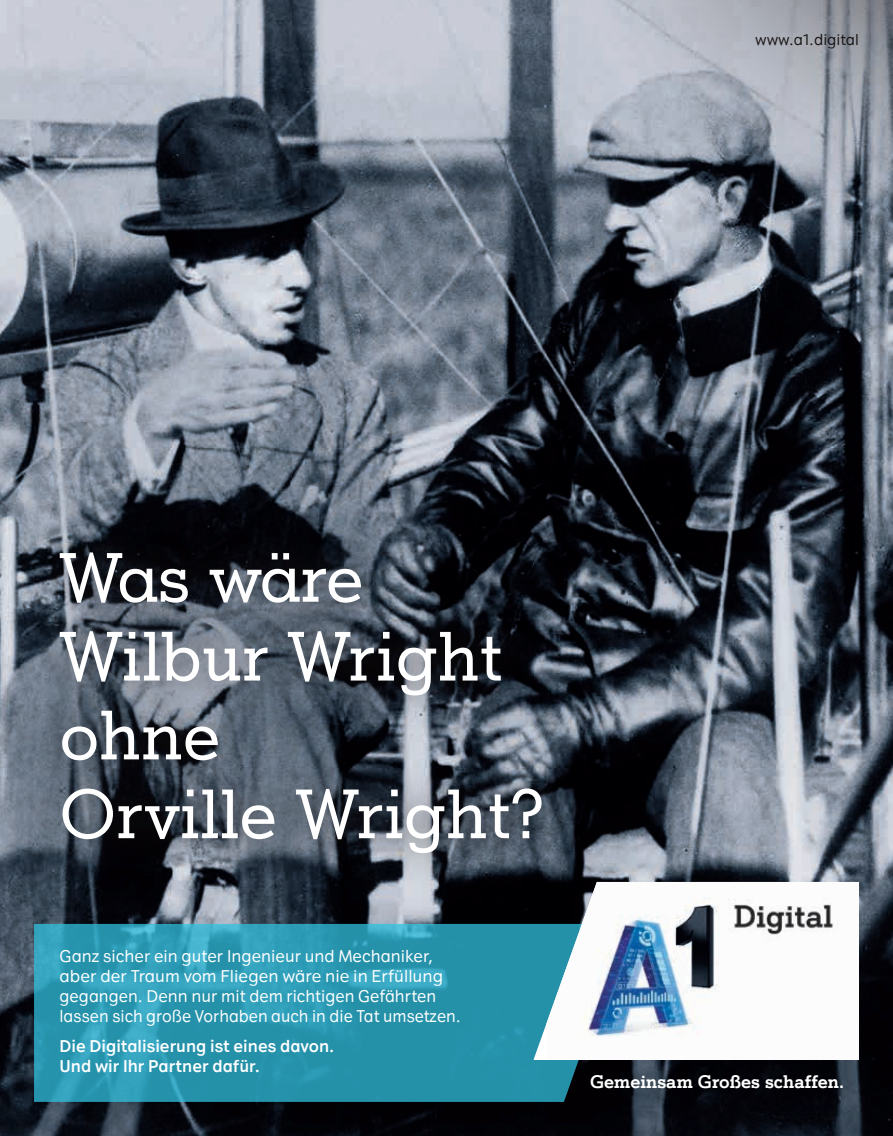
<style>
.page{position:relative;width:893px;height:1136px;background:#fff}
.page>*{position:absolute;margin:0;border:0;box-sizing:border-box;transform-origin:0 0}
.t1{font:67.5px/78.8px "A1 Telecom Regularweb";color:#fff}
.t2{font:700 17.7px "A1 Einfach";color:#fff}
.t3{font:16.5px/19.8px "A1 Sans";color:#fff}
.t4{font:700 16.5px/19.8px "A1 Sans";color:#fff}
.t5{font:15px "A1 Sans";color:#231f20}
</style>
<div class="page">
<img style="left:0;top:0;width:893px;height:1135px">
<svg style="left:34px;top:923px;width:592px;height:178px;fill:#2592aa"></svg>
<div style="left:25px;top:514px;width:554px;height:376px;background:#231f20;opacity:.75"></div>
<svg style="left:438px;top:0;width:455px;height:320px"></svg>
<svg style="left:533px;top:881px;width:14px;height:178px;fill:#2591a9"></svg>
<img style="left:547px;top:881px;width:312px;height:178px">
<p class="t5" style="left:755px;top:30px;width:105px">www.a1.digital</p>
<h1 class="t1" style="left:60px;top:537px;width:486px">Was wäre<br>Wilbur Wright ohne<br>Orville Wright?</h1>
<p class="t3" style="left:60px;top:946px;width:403px">Ganz sicher ein guter Ingenieur und Mechaniker, aber der Traum vom Fliegen wäre nie in Erfüllung gegangen. Denn nur mit dem richtigen Gefährten lassen sich große Vorhaben auch in die Tat umsetzen.</p>
<p class="t4" style="left:60px;top:1035px;width:276px">Die Digitalisierung ist eines davon.<br>Und wir Ihr Partner dafür.</p>
<p class="t2" style="left:590px;top:1069px;width:256px">Gemeinsam Großes schaffen.</p>
</div>
